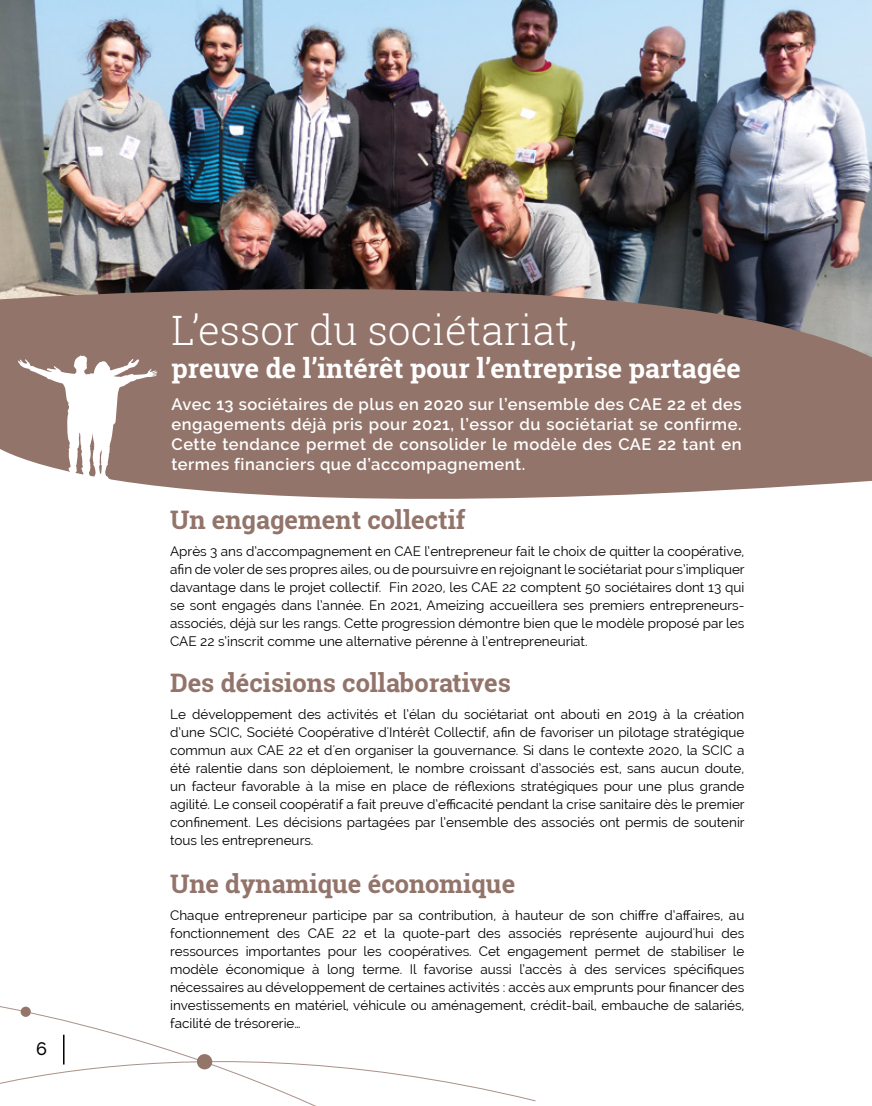
<style>
.page{position:relative;width:872px;height:1106px;background:#fff}
.page>*{position:absolute;margin:0;border:0;box-sizing:border-box;transform-origin:0 0}
.t1{font:300 40.5px "Roboto Slab";color:#fff}
.t2{font:700 27px "Roboto Slab";color:#fff}
.t3{font:700 25.5px "Roboto Slab";color:#92746a}
.t4{font:500 18px "Raleway";color:#000}
.t5{font:600 16.5px/19.8px "Raleway";letter-spacing:.03em;color:#fff;text-align:justify}
.t6{font:13.5px/18px "Raleway";color:#000;text-align:justify}
</style>
<div class="page">
<img style="left:0;top:0;width:872px;height:251px">
<svg style="left:0;top:251px;width:872px;height:248px;background:#89726b"></svg>
<svg style="left:18px;top:355px;width:140px;height:127px"></svg>
<svg style="left:0;top:1007px;width:536px;height:99px"></svg>
<div style="left:21px;top:1006px;width:10px;height:10px;background:#937569;border-radius:50%"></div>
<div style="left:197px;top:1054px;width:15px;height:15px;background:#937569;border-radius:50%"></div>
<h3 class="t4" style="left:36px;top:1038px;width:12px">6</h3>
<h1 class="t1" style="left:171px;top:303px;width:407px">L’essor du sociétariat,</h1>
<h2 class="t2" style="left:171px;top:349px;width:571px">preuve de l’intérêt pour l’entreprise partagée</h2>
<p class="t5" style="left:171px;top:394px;width:571px">Avec 13 sociétaires de plus en 2020 sur l’ensemble des CAE 22 et des engagements déjà pris pour 2021, l’essor du sociétariat se confirme.<br>Cette tendance permet de consolider le modèle des CAE 22 tant en termes financiers que d’accompagnement.</p>
<h3 class="t3" style="left:170px;top:502px;width:297px">Un engagement collectif</h3>
<p class="t6" style="left:170px;top:542px;width:576px">Après 3 ans d’accompagnement en CAE l’entrepreneur fait le choix de quitter la coopérative, afin de voler de ses propres ailes, ou de poursuivre en rejoignant le sociétariat pour s’impliquer davantage dans le projet collectif. Fin 2020, les CAE 22 comptent 50 sociétaires dont 13 qui se sont engagés dans l’année. En 2021, Ameizing accueillera ses premiers entrepreneurs&shy;associés, déjà sur les rangs. Cette progression démontre bien que le modèle proposé par les CAE 22 s’inscrit comme une alternative pérenne à l’entrepreneuriat.</p>
<h3 class="t3" style="left:170px;top:665px;width:342px">Des décisions collaboratives</h3>
<p class="t6" style="left:170px;top:704px;width:576px">Le développement des activités et l’élan du sociétariat ont abouti en 2019 à la création d’une SCIC, Société Coopérative d'Intérêt Collectif, afin de favoriser un pilotage stratégique commun aux CAE 22 et d'en organiser la gouvernance. Si dans le contexte 2020, la SCIC a été ralentie dans son déploiement, le nombre croissant d’associés est, sans aucun doute, un facteur favorable à la mise en place de réflexions stratégiques pour une plus grande agilité. Le conseil coopératif a fait preuve d’efficacité pendant la crise sanitaire dès le premier confinement. Les décisions partagées par l’ensemble des associés ont permis de soutenir tous les entrepreneurs.</p>
<h3 class="t3" style="left:170px;top:866px;width:347px">Une dynamique économique</h3>
<p class="t6" style="left:170px;top:906px;width:576px">Chaque entrepreneur participe par sa contribution, à hauteur de son chiffre d’affaires, au fonctionnement des CAE 22 et la quote-part des associés représente aujourd'hui des ressources importantes pour les coopératives. Cet engagement permet de stabiliser le modèle économique à long terme. Il favorise aussi l’accès à des services spécifiques nécessaires au développement de certaines activités : accès aux emprunts pour financer des investissements en matériel, véhicule ou aménagement, crédit-bail, embauche de salariés, facilité de trésorerie…</p>
</div>
